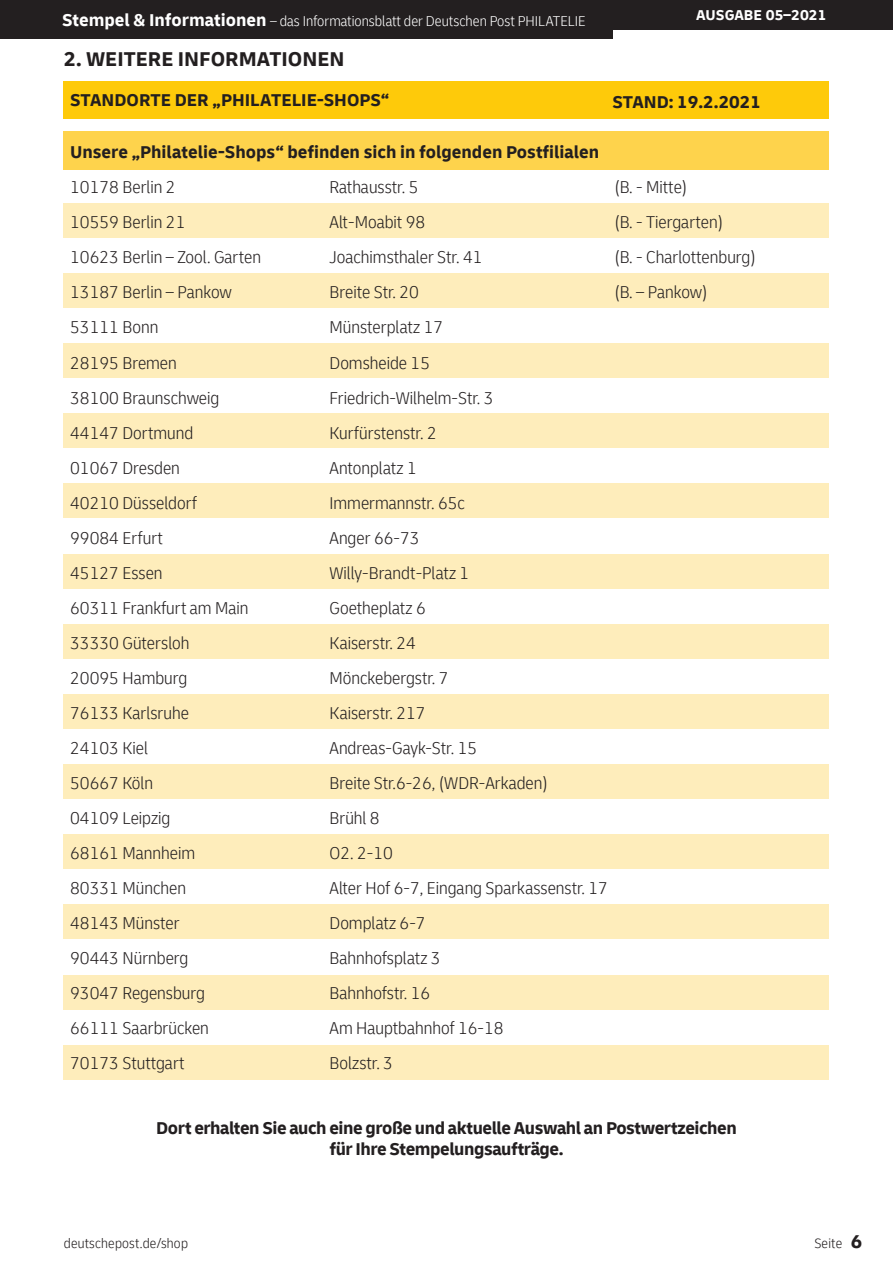
<style>
.page{position:relative;width:893px;height:1263px;background:#fff}
.page>*{position:absolute;margin:0;border:0;box-sizing:border-box;transform-origin:0 0}
.t1{font:700 21px "Delivery";color:#231f20}
.t2{font:300 condensed 18px "Delivery";color:#231f20}
.t3{font:700 18px/21.6px "Delivery";letter-spacing:-.01em;color:#231f20;text-align:center}
.t4{font:300 condensed 15px "Delivery";color:#fff}
.t5{font:700 15px "Delivery";color:#fff}
.t6{font:300 condensed 14.25px "Delivery";letter-spacing:.015em;color:#231f20}
.s1{font-weight:700;font-stretch:normal;font-size:18px}
.s2{font-weight:700;font-stretch:normal;font-size:19.5px}
</style>
<div class="page">
<div style="left:0;top:0;width:893px;height:30px;background:#231f20"></div>
<div style="left:0;top:0;width:612px;height:38px;background:#231f20"></div>
<div style="left:64px;top:81px;width:765px;height:38px;background:#feca0a"></div>
<div style="left:64px;top:132px;width:765px;height:38px;background:#fed34c"></div>
<div style="left:64px;top:203px;width:765px;height:34px;background:#feedbb"></div>
<div style="left:64px;top:273px;width:765px;height:34px;background:#feedbb"></div>
<div style="left:64px;top:344px;width:765px;height:34px;background:#feedbb"></div>
<div style="left:64px;top:414px;width:765px;height:34px;background:#feedbb"></div>
<div style="left:64px;top:484px;width:765px;height:34px;background:#feedbb"></div>
<div style="left:64px;top:554px;width:765px;height:34px;background:#feedbb"></div>
<div style="left:64px;top:624px;width:765px;height:34px;background:#feedbb"></div>
<div style="left:64px;top:694px;width:765px;height:34px;background:#feedbb"></div>
<div style="left:64px;top:765px;width:765px;height:34px;background:#feedbb"></div>
<div style="left:64px;top:835px;width:765px;height:34px;background:#feedbb"></div>
<div style="left:64px;top:905px;width:765px;height:34px;background:#feedbb"></div>
<div style="left:64px;top:975px;width:765px;height:34px;background:#feedbb"></div>
<div style="left:64px;top:1045px;width:765px;height:34px;background:#feedbb"></div>
<p class="t4" style="left:62px;top:12px;width:525px"><span class="s1">Stempel &amp; Informationen</span> – das Informationsblatt der Deutschen Post PHILATELIE</p>
<p class="t5" style="left:696px;top:6px;width:132px">AUSGABE 05–2021</p>
<p class="t1" style="left:64px;top:46px;width:282px">2. WEITERE INFORMATIONEN</p>
<p class="t3" style="left:70px;top:89px;width:321px">STANDORTE DER „PHILATELIE-SHOPS“</p>
<p class="t3" style="left:70px;top:141px;width:531px">Unsere „Philatelie-Shops“ befinden sich in folgenden Postfilialen</p>
<p class="t2" style="left:70px;top:177px;width:107px">10178 Berlin 2</p>
<p class="t2" style="left:330px;top:177px;width:90px">Rathausstr. 5</p>
<p class="t2" style="left:614px;top:177px;width:74px">(B. - Mitte)</p>
<p class="t2" style="left:70px;top:212px;width:117px">10559 Berlin 21</p>
<p class="t2" style="left:330px;top:212px;width:97px">Alt-Moabit 98</p>
<p class="t2" style="left:614px;top:212px;width:110px">(B. - Tiergarten)</p>
<p class="t2" style="left:70px;top:247px;width:192px">10623 Berlin – Zool. Garten</p>
<p class="t2" style="left:330px;top:247px;width:154px">Joachimsthaler Str. 41</p>
<p class="t2" style="left:614px;top:247px;width:143px">(B. - Charlottenburg)</p>
<p class="t2" style="left:70px;top:282px;width:163px">13187 Berlin – Pankow</p>
<p class="t2" style="left:330px;top:282px;width:91px">Breite Str. 20</p>
<p class="t2" style="left:614px;top:282px;width:95px">(B. – Pankow)</p>
<p class="t2" style="left:70px;top:317px;width:90px">53111 Bonn</p>
<p class="t2" style="left:330px;top:317px;width:115px">Münsterplatz 17</p>
<p class="t2" style="left:70px;top:352px;width:108px">28195 Bremen</p>
<p class="t2" style="left:330px;top:352px;width:102px">Domsheide 15</p>
<p class="t2" style="left:70px;top:387px;width:151px">38100 Braunschweig</p>
<p class="t2" style="left:330px;top:387px;width:166px">Friedrich-Wilhelm-Str. 3</p>
<p class="t2" style="left:70px;top:422px;width:125px">44147 Dortmund</p>
<p class="t2" style="left:330px;top:422px;width:109px">Kurfürstenstr. 2</p>
<p class="t2" style="left:70px;top:457px;width:111px">01067 Dresden</p>
<p class="t2" style="left:330px;top:457px;width:89px">Antonplatz 1</p>
<p class="t2" style="left:70px;top:492px;width:128px">40210 Düsseldorf</p>
<p class="t2" style="left:330px;top:492px;width:137px">Immermannstr. 65c</p>
<p class="t2" style="left:70px;top:527px;width:94px">99084 Erfurt</p>
<p class="t2" style="left:330px;top:527px;width:92px">Anger 66-73</p>
<p class="t2" style="left:70px;top:562px;width:94px">45127 Essen</p>
<p class="t2" style="left:330px;top:562px;width:141px">Willy-Brandt-Platz 1</p>
<p class="t2" style="left:70px;top:597px;width:180px">60311 Frankfurt am Main</p>
<p class="t2" style="left:330px;top:597px;width:98px">Goetheplatz 6</p>
<p class="t2" style="left:70px;top:632px;width:121px">33330 Gütersloh</p>
<p class="t2" style="left:330px;top:632px;width:88px">Kaiserstr. 24</p>
<p class="t2" style="left:70px;top:667px;width:119px">20095 Hamburg</p>
<p class="t2" style="left:330px;top:667px;width:121px">Mönckebergstr. 7</p>
<p class="t2" style="left:70px;top:702px;width:120px">76133 Karlsruhe</p>
<p class="t2" style="left:330px;top:702px;width:98px">Kaiserstr. 217</p>
<p class="t2" style="left:70px;top:737px;width:79px">24103 Kiel</p>
<p class="t2" style="left:330px;top:737px;width:149px">Andreas-Gayk-Str. 15</p>
<p class="t2" style="left:70px;top:772px;width:84px">50667 Köln</p>
<p class="t2" style="left:330px;top:772px;width:220px">Breite Str.6-26, (WDR-Arkaden)</p>
<p class="t2" style="left:70px;top:807px;width:102px">04109 Leipzig</p>
<p class="t2" style="left:330px;top:807px;width:52px">Brühl 8</p>
<p class="t2" style="left:70px;top:842px;width:126px">68161 Mannheim</p>
<p class="t2" style="left:330px;top:842px;width:65px">O2. 2-10</p>
<p class="t2" style="left:70px;top:877px;width:117px">80331 München</p>
<p class="t2" style="left:330px;top:877px;width:280px">Alter Hof 6-7, Eingang Sparkassenstr. 17</p>
<p class="t2" style="left:70px;top:912px;width:111px">48143 Münster</p>
<p class="t2" style="left:330px;top:912px;width:98px">Domplatz 6-7</p>
<p class="t2" style="left:70px;top:947px;width:120px">90443 Nürnberg</p>
<p class="t2" style="left:330px;top:947px;width:113px">Bahnhofsplatz 3</p>
<p class="t2" style="left:70px;top:982px;width:136px">93047 Regensburg</p>
<p class="t2" style="left:330px;top:982px;width:102px">Bahnhofstr. 16</p>
<p class="t2" style="left:70px;top:1017px;width:140px">66111 Saarbrücken</p>
<p class="t2" style="left:330px;top:1017px;width:176px">Am Hauptbahnhof 16-18</p>
<p class="t2" style="left:70px;top:1052px;width:116px">70173 Stuttgart</p>
<p class="t2" style="left:330px;top:1052px;width:65px">Bolzstr. 3</p>
<p class="t3" style="left:612px;top:91px;width:150px">STAND: 19.2.2021</p>
<p class="t3" style="left:156px;top:1117px;width:582px">Dort erhalten Sie auch eine große und aktuelle Auswahl an Postwertzeichen für Ihre Stempelungsaufträge.</p>
<p class="t6" style="left:64px;top:1235px;width:126px">deutschepost.de/shop</p>
<p class="t6" style="left:814px;top:1235px;width:50px">Seite <span class="s2">6</span></p>
</div>
